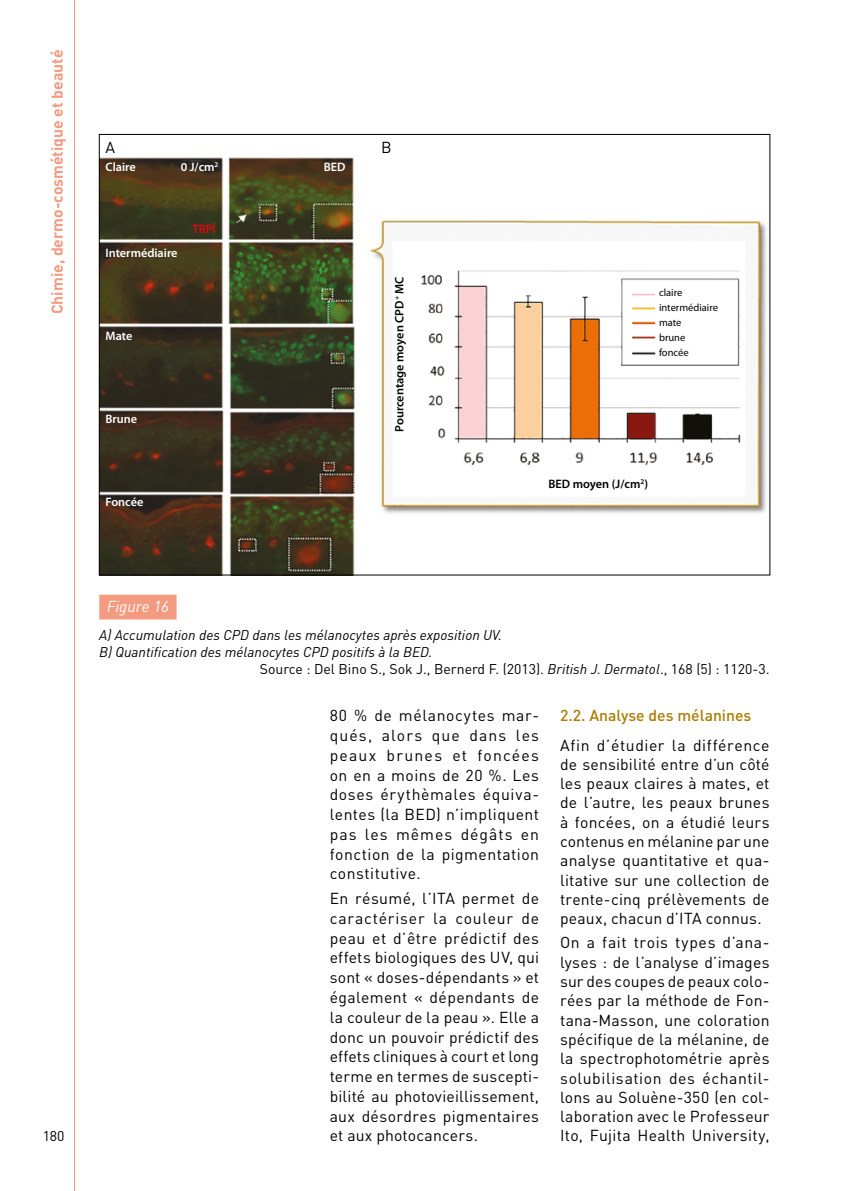
<style>
.page{position:relative;width:844px;height:1191px;background:#fff}
.page>*{position:absolute;margin:0;border:0;box-sizing:border-box;transform-origin:0 0}
._04-Texte_courant{font:15.75px/19.8px "DIN";letter-spacing:.02em;color:#000;text-align:justify}
.t1{font:700 15.75px "DIN";color:#f39a80}
._7-inter_2{font:500 15.75px "DIN";color:#ab7c00}
._05_legende_numero{font:italic 15.75px "DIN";color:#fff}
._05-legendes{font:italic 14px/16.8px "DIN";color:#000}
.Credit_photo{font:14px "DIN";color:#000}
._05-legendes-2{font:600 12.25px "Myriad Pro";color:#fff}
._05-legendes-3{font:600 12.25px "Myriad Pro";color:#000}
._05-legendes-4{font:600 12.25px "Myriad Pro";color:#e30613}
._05-legendes-5{font:10.5px "Myriad Pro";color:#000}
.s1{font-style:italic}
</style>
<div class="page">
<svg style="left:74px;top:0;width:1px;height:1191px"></svg>
<div style="left:99px;top:594px;width:77px;height:25px;background:#f39a80"></div>
<img style="left:101px;top:157px;width:666px;height:416px">
<p class="t1" style="left:47px;top:314px;width:266px;rotate:-90deg">Chimie, dermo-cosmétique et beauté</p>
<p class="_04-Texte_courant" style="left:105px;top:137px;width:11px">A</p>
<p class="_04-Texte_courant" style="left:381px;top:137px;width:12px">B</p>
<p class="_05-legendes-2" style="left:105px;top:159px;width:32px">Claire</p>
<p class="_05-legendes-2" style="left:323px;top:159px;width:23px">BED</p>
<p class="_05-legendes-2" style="left:181px;top:159px;width:39px">0 J/cm<sup>2</sup></p>
<p class="_05-legendes-2" style="left:105px;top:245px;width:74px">Intermédiaire</p>
<p class="_05-legendes-4" style="left:192px;top:221px;width:25px">TRPI</p>
<p class="_05-legendes-2" style="left:105px;top:328px;width:28px">Mate</p>
<p class="_05-legendes-2" style="left:105px;top:411px;width:33px">Brune</p>
<p class="_05-legendes-2" style="left:105px;top:494px;width:39px">Foncée</p>
<p class="_05-legendes-3" style="left:391px;top:432px;width:157px;rotate:-90deg">Pourcentage moyen CPD<sup>+</sup> MC</p>
<p class="_05-legendes-5" style="left:659px;top:286px;width:25px">claire</p>
<p class="_05-legendes-5" style="left:659px;top:301px;width:60px">intermédiaire</p>
<p class="_05-legendes-5" style="left:659px;top:316px;width:24px">mate</p>
<p class="_05-legendes-5" style="left:659px;top:331px;width:28px">brune</p>
<p class="_05-legendes-5" style="left:659px;top:346px;width:31px">foncée</p>
<p class="_05-legendes-3" style="left:548px;top:476px;width:101px">BED moyen (J/cm<sup>2</sup>)</p>
<p class="Credit_photo" style="left:43px;top:1127px;width:23px">180</p>
<p class="_05_legende_numero" style="left:107px;top:596px;width:64px">Figure 16</p>
<p class="_05-legendes" style="left:99px;top:626px;width:404px">A) Accumulation des CPD dans les mélanocytes après exposition UV.<br>B) Quantification des mélanocytes CPD positifs à la BED.</p>
<p class="Credit_photo" style="left:260px;top:660px;width:511px">Source : Del Bino S., Sok J., Bernerd F. (2013). <span class="s1">British J. Dermatol</span>., 168 (5) : 1120-3.</p>
<p class="_04-Texte_courant" style="left:329px;top:705px;width:211px">80 % de mélanocytes mar&shy;qués, alors que dans les peaux brunes et foncées on en a moins de 20 %. Les doses érythèmales équiva&shy;lentes (la BED) n’impliquent pas les mêmes dégâts en fonction de la pigmentation constitutive.</p>
<p class="_04-Texte_courant" style="left:329px;top:888px;width:211px">En résumé, l’ITA permet de caractériser la couleur de peau et d’être prédictif des effets biologiques des UV, qui sont « doses-dépendants » et également « dépendants de la couleur de la peau ». Elle a donc un pouvoir prédictif des effets cliniques à court et long terme en termes de suscepti&shy;bilité au photovieillissement, aux désordres pigmentaires et aux photocancers.</p>
<p class="_7-inter_2" style="left:560px;top:705px;width:193px">2.2. Analyse des mélanines</p>
<p class="_04-Texte_courant" style="left:560px;top:735px;width:211px;line-height:19.2px">Afin d’étudier la différence de sensibilité entre d’un côté les peaux claires à mates, et de l’autre, les peaux brunes à foncées, on a étudié leurs contenus en mélanine par une analyse quantitative et qua&shy;litative sur une collection de trente-cinq prélèvements de peaux, chacun d’ITA connus.</p>
<p class="_04-Texte_courant" style="left:560px;top:933px;width:211px;line-height:19.2px">On a fait trois types d’ana&shy;lyses : de l’analyse d’images sur des coupes de peaux colo&shy;rées par la méthode de Fon&shy;tana-Masson, une coloration spécifique de la mélanine, de la spectrophotométrie après solubilisation des échantil&shy;lons au Soluène-350 (en col&shy;laboration avec le Professeur Ito, Fujita Health University,</p>
</div>
